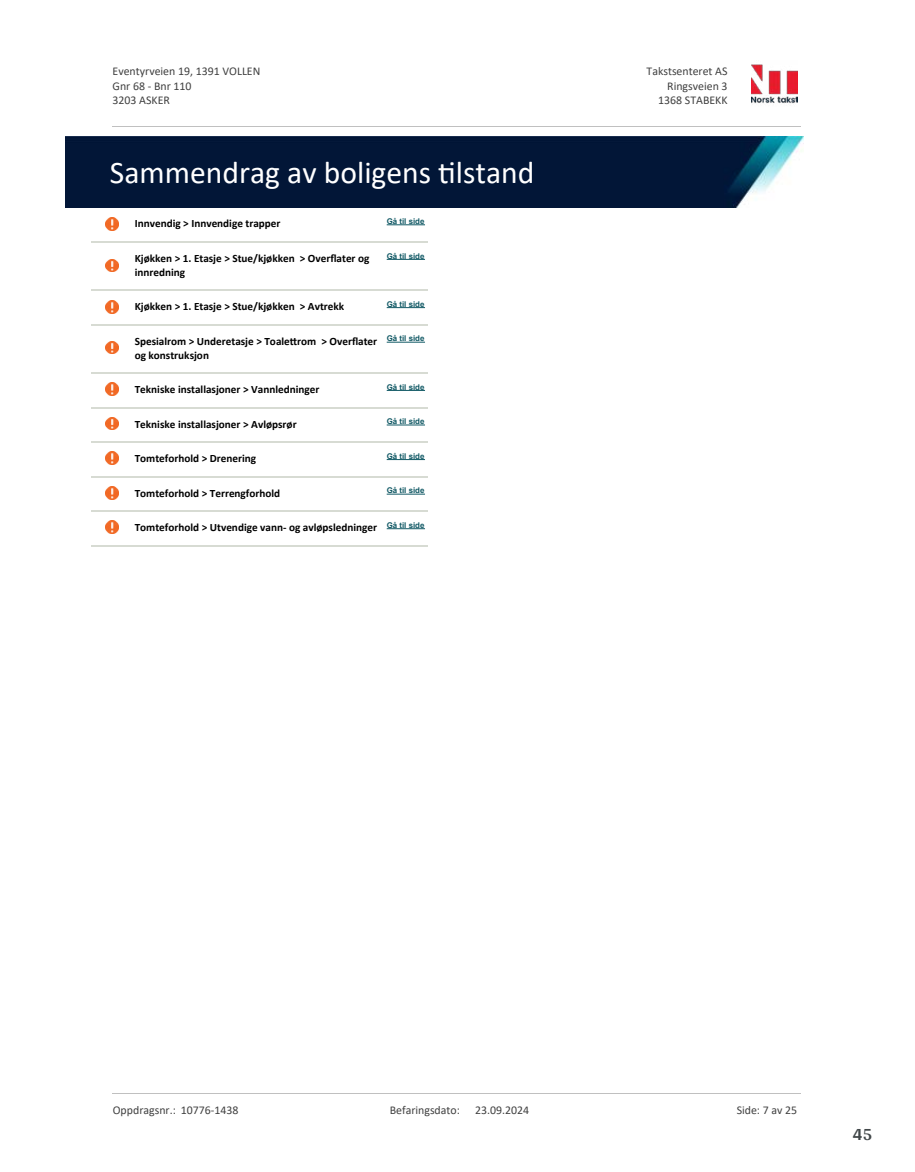
<style>
.page{position:relative;width:915px;height:1172px;background:#fff}
.page>*{position:absolute;margin:0;border:0;box-sizing:border-box;transform-origin:0 0}
.t1{font:31.65px "Calibri";color:#fff}
.t2{font:700 18px "Arya";color:#414749}
.t3{font:11.85px/14.5px "Calibri";color:#404040}
.t4{font:700 11.25px/13.6px "Calibri";color:#000}
.t5{font:700 7.95px "Arial";color:#115965}
</style>
<div class="page">
<svg style="left:106px;top:218px;width:12px;height:12px"></svg>
<hr style="left:386px;top:224px;width:39px;height:1px;background:#115965">
<hr style="left:91px;top:241px;width:41px;height:2px;background:#d7dbd3">
<hr style="left:132px;top:241px;width:62px;height:2px;background:#d7dbd3">
<hr style="left:194px;top:241px;width:66px;height:2px;background:#d7dbd3">
<hr style="left:260px;top:241px;width:124px;height:2px;background:#d7dbd3">
<hr style="left:384px;top:241px;width:43px;height:2px;background:#d7dbd3">
<svg style="left:106px;top:259px;width:12px;height:13px"></svg>
<hr style="left:386px;top:259px;width:39px;height:1px;background:#115965">
<hr style="left:91px;top:290px;width:41px;height:1px;background:#d7dbd3">
<hr style="left:132px;top:290px;width:62px;height:1px;background:#d7dbd3">
<hr style="left:194px;top:290px;width:66px;height:1px;background:#d7dbd3">
<hr style="left:260px;top:290px;width:124px;height:1px;background:#d7dbd3">
<hr style="left:384px;top:290px;width:43px;height:1px;background:#d7dbd3">
<svg style="left:106px;top:301px;width:12px;height:12px"></svg>
<hr style="left:386px;top:307px;width:39px;height:1px;background:#115965">
<hr style="left:91px;top:324px;width:41px;height:1px;background:#d7dbd3">
<hr style="left:132px;top:324px;width:62px;height:1px;background:#d7dbd3">
<hr style="left:194px;top:324px;width:66px;height:1px;background:#d7dbd3">
<hr style="left:260px;top:324px;width:124px;height:1px;background:#d7dbd3">
<hr style="left:384px;top:324px;width:43px;height:1px;background:#d7dbd3">
<svg style="left:106px;top:341px;width:12px;height:13px"></svg>
<hr style="left:386px;top:342px;width:39px;height:1px;background:#115965">
<hr style="left:91px;top:372px;width:41px;height:2px;background:#d7dbd3">
<hr style="left:132px;top:372px;width:62px;height:2px;background:#d7dbd3">
<hr style="left:194px;top:372px;width:66px;height:2px;background:#d7dbd3">
<hr style="left:260px;top:372px;width:124px;height:2px;background:#d7dbd3">
<hr style="left:384px;top:372px;width:43px;height:2px;background:#d7dbd3">
<svg style="left:106px;top:383px;width:12px;height:12px"></svg>
<hr style="left:386px;top:390px;width:39px;height:1px;background:#115965">
<hr style="left:91px;top:407px;width:41px;height:1px;background:#d7dbd3">
<hr style="left:132px;top:407px;width:62px;height:1px;background:#d7dbd3">
<hr style="left:194px;top:407px;width:66px;height:1px;background:#d7dbd3">
<hr style="left:260px;top:407px;width:124px;height:1px;background:#d7dbd3">
<hr style="left:384px;top:407px;width:43px;height:1px;background:#d7dbd3">
<svg style="left:106px;top:417px;width:12px;height:13px"></svg>
<hr style="left:386px;top:425px;width:39px;height:1px;background:#115965">
<hr style="left:91px;top:441px;width:41px;height:2px;background:#d7dbd3">
<hr style="left:132px;top:441px;width:62px;height:2px;background:#d7dbd3">
<hr style="left:194px;top:441px;width:66px;height:2px;background:#d7dbd3">
<hr style="left:260px;top:441px;width:124px;height:2px;background:#d7dbd3">
<hr style="left:384px;top:441px;width:43px;height:2px;background:#d7dbd3">
<svg style="left:106px;top:452px;width:12px;height:13px"></svg>
<hr style="left:386px;top:459px;width:39px;height:1px;background:#115965">
<hr style="left:91px;top:476px;width:41px;height:1px;background:#d7dbd3">
<hr style="left:132px;top:476px;width:62px;height:1px;background:#d7dbd3">
<hr style="left:194px;top:476px;width:66px;height:1px;background:#d7dbd3">
<hr style="left:260px;top:476px;width:124px;height:1px;background:#d7dbd3">
<hr style="left:384px;top:476px;width:43px;height:1px;background:#d7dbd3">
<svg style="left:106px;top:486px;width:12px;height:13px"></svg>
<hr style="left:386px;top:494px;width:39px;height:1px;background:#115965">
<hr style="left:91px;top:511px;width:41px;height:1px;background:#d7dbd3">
<hr style="left:132px;top:511px;width:62px;height:1px;background:#d7dbd3">
<hr style="left:194px;top:511px;width:66px;height:1px;background:#d7dbd3">
<hr style="left:260px;top:511px;width:124px;height:1px;background:#d7dbd3">
<hr style="left:384px;top:511px;width:43px;height:1px;background:#d7dbd3">
<svg style="left:106px;top:521px;width:12px;height:13px"></svg>
<hr style="left:386px;top:528px;width:39px;height:1px;background:#115965">
<hr style="left:91px;top:545px;width:41px;height:2px;background:#d7dbd3">
<hr style="left:132px;top:545px;width:62px;height:2px;background:#d7dbd3">
<hr style="left:194px;top:545px;width:66px;height:2px;background:#d7dbd3">
<hr style="left:260px;top:545px;width:124px;height:2px;background:#d7dbd3">
<hr style="left:384px;top:545px;width:43px;height:2px;background:#d7dbd3">
<img style="left:751px;top:64px;width:46px;height:40px">
<hr style="left:113px;top:127px;width:687px;height:1px;background:#c0c0c0">
<img style="left:65px;top:137px;width:738px;height:71px">
<hr style="left:113px;top:1093px;width:687px;height:1px;background:#c0c0c0">
<p class="t3" style="left:113px;top:64px;width:149px">Eventyrveien 19, 1391 VOLLEN<br>Gnr 68 - Bnr 110<br>3203 ASKER</p>
<p class="t3" style="left:646px;top:64px;width:82px">Takstsenteret AS</p>
<p class="t3" style="left:667px;top:78px;width:62px">Ringsveien 3</p>
<p class="t3" style="left:658px;top:93px;width:71px">1368 STABEKK</p>
<h1 class="t1" style="left:110px;top:150px;width:426px">Sammendrag av boligens 琀椀lstand</h1>
<p class="t4" style="left:135px;top:217px;width:147px">Innvendig &gt; Innvendige trapper</p>
<p class="t5" style="left:386px;top:216px;width:39px">Gå til side</p>
<p class="t4" style="left:135px;top:251px;width:236px">Kjøkken &gt; 1. Etasje &gt; Stue/kjøkken &gt; Over昀氀ater og innredning</p>
<p class="t5" style="left:386px;top:250px;width:39px">Gå til side</p>
<p class="t4" style="left:135px;top:300px;width:211px">Kjøkken &gt; 1. Etasje &gt; Stue/kjøkken &gt; Avtrekk</p>
<p class="t5" style="left:386px;top:298px;width:39px">Gå til side</p>
<p class="t4" style="left:135px;top:334px;width:244px">Spesialrom &gt; Underetasje &gt; Toale琀琀rom &gt; Over昀氀ater og konstruksjon</p>
<p class="t5" style="left:386px;top:333px;width:39px">Gå til side</p>
<p class="t4" style="left:135px;top:382px;width:186px">Tekniske installasjoner &gt; Vannledninger</p>
<p class="t5" style="left:386px;top:381px;width:39px">Gå til side</p>
<p class="t4" style="left:135px;top:417px;width:163px">Tekniske installasjoner &gt; Avløpsrør</p>
<p class="t5" style="left:386px;top:416px;width:39px">Gå til side</p>
<p class="t4" style="left:135px;top:451px;width:123px">Tomteforhold &gt; Drenering</p>
<p class="t5" style="left:386px;top:450px;width:39px">Gå til side</p>
<p class="t4" style="left:135px;top:486px;width:147px">Tomteforhold &gt; Terrengforhold</p>
<p class="t5" style="left:386px;top:485px;width:39px">Gå til side</p>
<p class="t4" style="left:135px;top:521px;width:291px">Tomteforhold &gt; Utvendige vann- og avløpsledninger <sup>Gå</sup> <sup>til</sup> <sup>side</sup></p>
<p class="t3" style="left:113px;top:1102px;width:127px">Oppdragsnr.: 10776-1438</p>
<p class="t3" style="left:389px;top:1102px;width:72px">Befaringsdato:</p>
<p class="t3" style="left:475px;top:1102px;width:55px">23.09.2024</p>
<p class="t3" style="left:736px;top:1102px;width:62px">Side: 7 av 25</p>
<h2 class="t2" style="left:852px;top:1123px;width:21px">45</h2>
</div>
